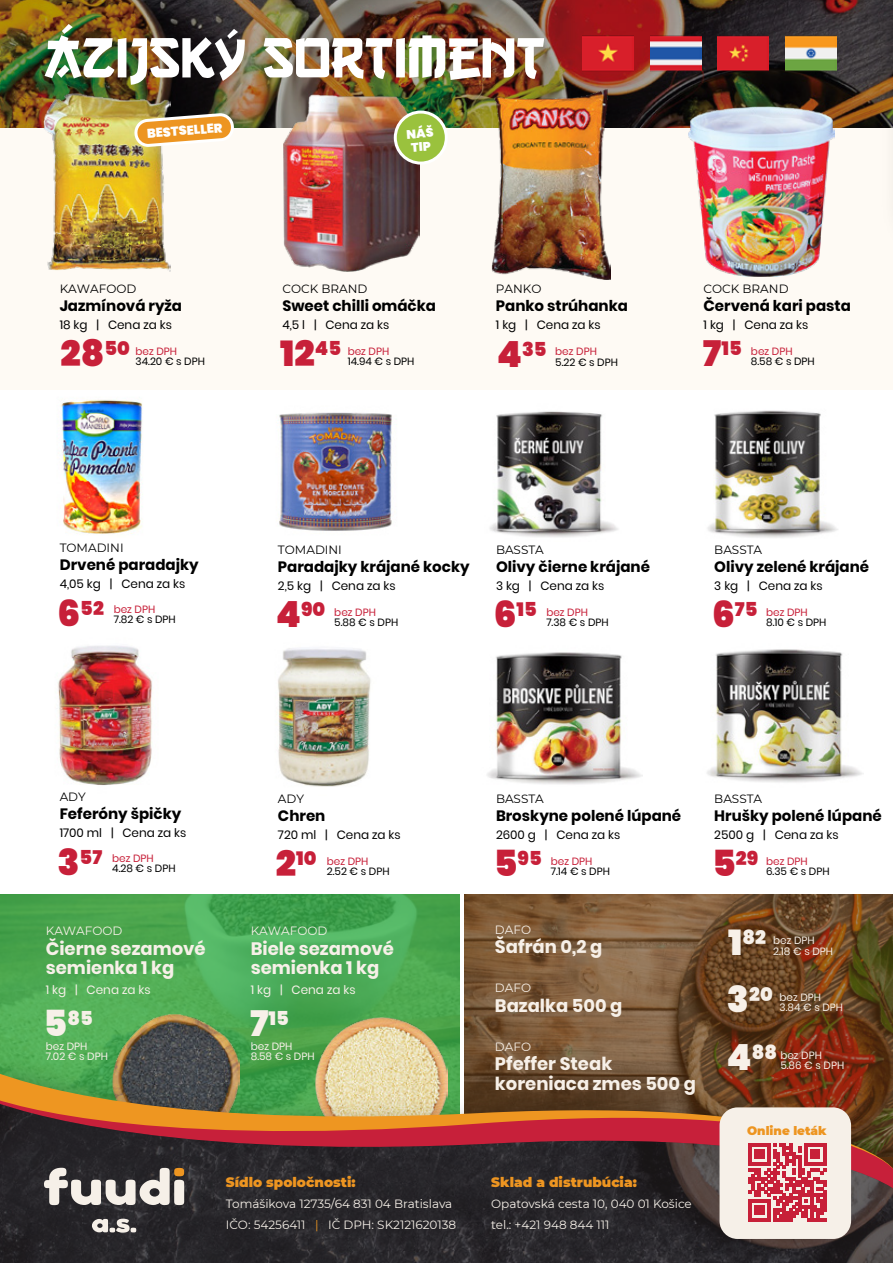
<style>
.page{position:relative;width:893px;height:1263px;background:#fff}
.page>*{position:absolute;margin:0;border:0;box-sizing:border-box;transform-origin:0 0}
.t1{font:59.25px "Gangof Three";color:#fff}
.t2{font:900 36px "Poppins";color:#c72039}
.t3{font:900 36px "Poppins";color:#f7f0e8}
.t4{font:900 19.2px "Poppins";color:#c72039}
.t5{font:900 19.2px "Poppins";color:#f7f0e8}
.t6{font:700 18px/19.5px "Poppins";color:#f7f0e8}
.t7{font:700 15px "Poppins";color:#000}
.t8{font:900 13.5px "Montserrat";color:#ed9521}
.t9{font:900 12.9px "Poppins";color:#fff}
.t10{font:900 12.45px/13.4px "Poppins";color:#fff;text-align:center}
.t11{font:12px "Poppins";color:#000}
.t12{font:12px/21px "Montserrat";color:#f6f0e8}
.t13{font:12px "Montserrat";color:#000}
.t14{font:12px "Montserrat";color:#f7f0e8}
.t15{font:12px "Poppins";color:#f7f0e8}
.t16{font:900 12px "Montserrat";color:#ed9521}
.t17{font:10.5px "Poppins";color:#000}
.t18{font:10.5px/10.5px "Poppins";color:#f7f0e8}
.t19{font:10.5px "Poppins";color:#c72039}
.s1{font-size:36px}
.s2{color:#ed9521}
</style>
<div class="page">
<img style="left:707px;top:649px;width:156px;height:134px">
<img style="left:487px;top:652px;width:156px;height:133px">
<img style="left:278px;top:648px;width:93px;height:139px">
<img style="left:58px;top:645px;width:94px;height:141px">
<img style="left:0;top:894px;width:460px;height:145px">
<img style="left:315px;top:1017px;width:132px;height:22px">
<img style="left:112px;top:1015px;width:128px;height:24px">
<img style="left:467px;top:389px;width:170px;height:148px">
<img style="left:707px;top:410px;width:131px;height:128px">
<img style="left:279px;top:412px;width:113px;height:119px">
<img style="left:22px;top:389px;width:159px;height:145px">
<img style="left:465px;top:894px;width:428px;height:145px">
<img style="left:0;top:1039px;width:893px;height:30px">
<svg style="left:0;top:1069px;width:893px;height:27px;background:#776d44"></svg>
<img style="left:0;top:1099px;width:893px;height:164px">
<svg style="left:44px;top:1168px;width:140px;height:37px;background:#908b88"></svg>
<svg style="left:92px;top:1218px;width:44px;height:15px"></svg>
<div style="left:719px;top:1107px;width:132px;height:132px;background:#f6f0e8;border-radius:18px"></div>
<svg style="left:749px;top:1143px;width:77px;height:78px"></svg>
<div style="left:0;top:128px;width:893px;height:261px;background:#fefaf4"></div>
<img style="left:0;top:0;width:893px;height:128px">
<svg style="left:227px;top:29px;width:11px;height:10px"></svg>
<img style="left:583px;top:28px;width:51px;height:51px">
<img style="left:650px;top:28px;width:51px;height:51px">
<img style="left:718px;top:28px;width:51px;height:51px">
<img style="left:785px;top:28px;width:51px;height:51px">
<img style="left:43px;top:92px;width:128px;height:180px">
<img style="left:491px;top:89px;width:120px;height:190px">
<img style="left:688px;top:106px;width:147px;height:170px">
<img style="left:283px;top:95px;width:136px;height:176px">
<div style="left:395px;top:112px;width:51px;height:51px;background:#9ac23d;border-radius:50%"></div>
<div style="left:394px;top:111px;width:54px;height:54px;border:3px solid #fff;border-radius:50%"></div>
<svg style="left:134px;top:113px;width:100px;height:34px"></svg>
<h1 class="t1" style="left:44px;top:22px;width:503px">ÁZIJSKY SORTIMENT</h1>
<p class="t9" style="left:146px;top:126px;width:77px;rotate:-4deg">BESTSELLER</p>
<p class="t10" style="left:406px;top:128px;width:29px;rotate:-4deg">NÁŠ<br>TIP</p>
<p class="t13" style="left:60px;top:280px;width:78px">KAWAFOOD</p>
<p class="t7" style="left:60px;top:297px;width:124px">Jazmínová ryža</p>
<p class="t11" style="left:60px;top:318px;width:114px">18 kg | Cena za ks</p>
<p class="t19" style="left:136px;top:345px;width:43px">bez DPH</p>
<h2 class="t2" style="left:61px;top:332px;width:46px">28</h2>
<p class="t4" style="left:105px;top:337px;width:27px">50</p>
<p class="t17" style="left:136px;top:355px;width:71px">34.20 € s DPH</p>
<p class="t13" style="left:282px;top:280px;width:86px">COCK BRAND</p>
<p class="t7" style="left:282px;top:297px;width:155px">Sweet chilli omáčka</p>
<p class="t11" style="left:282px;top:318px;width:109px">4,5 l | Cena za ks</p>
<p class="t19" style="left:348px;top:345px;width:43px">bez DPH</p>
<h2 class="t2" style="left:280px;top:332px;width:36px">12</h2>
<p class="t4" style="left:315px;top:337px;width:28px">45</p>
<p class="t17" style="left:348px;top:355px;width:68px">14.94 € s DPH</p>
<p class="t13" style="left:496px;top:281px;width:47px">PANKO</p>
<p class="t7" style="left:496px;top:297px;width:134px">Panko strúhanka</p>
<p class="t11" style="left:496px;top:318px;width:106px">1 kg | Cena za ks</p>
<p class="t19" style="left:555px;top:346px;width:43px">bez DPH</p>
<h2 class="t2" style="left:497px;top:333px;width:27px">4</h2>
<p class="t4" style="left:522px;top:338px;width:26px">35</p>
<p class="t17" style="left:555px;top:356px;width:64px">5.22 € s DPH</p>
<p class="t13" style="left:704px;top:280px;width:86px">COCK BRAND</p>
<p class="t7" style="left:704px;top:297px;width:149px">Červená kari pasta</p>
<p class="t11" style="left:704px;top:318px;width:106px">1 kg | Cena za ks</p>
<p class="t19" style="left:751px;top:345px;width:43px">bez DPH</p>
<h2 class="t2" style="left:703px;top:332px;width:20px">7</h2>
<p class="t4" style="left:721px;top:337px;width:22px">15</p>
<p class="t17" style="left:751px;top:355px;width:65px">8.58 € s DPH</p>
<p class="t13" style="left:60px;top:540px;width:65px">TOMADINI</p>
<p class="t7" style="left:60px;top:556px;width:141px">Drvené paradajky</p>
<p class="t11" style="left:60px;top:577px;width:127px">4,05 kg | Cena za ks</p>
<p class="t4" style="left:58px;top:597px;width:48px"><span class="s1">6</span>52</p>
<p class="t19" style="left:114px;top:603px;width:43px">bez DPH</p>
<p class="t17" style="left:114px;top:614px;width:64px">7.82 € s DPH</p>
<p class="t13" style="left:278px;top:541px;width:65px">TOMADINI</p>
<p class="t7" style="left:278px;top:558px;width:193px">Paradajky krájané kocky</p>
<p class="t11" style="left:278px;top:579px;width:119px">2,5 kg | Cena za ks</p>
<p class="t19" style="left:334px;top:606px;width:43px">bez DPH</p>
<p class="t17" style="left:334px;top:617px;width:65px">5.88 € s DPH</p>
<p class="t4" style="left:276px;top:598px;width:51px"><span class="s1">4</span>90</p>
<p class="t13" style="left:496px;top:541px;width:49px">BASSTA</p>
<p class="t7" style="left:496px;top:558px;width:156px">Olivy čierne krájané</p>
<p class="t11" style="left:496px;top:579px;width:110px">3 kg | Cena za ks</p>
<p class="t19" style="left:546px;top:606px;width:43px">bez DPH</p>
<h2 class="t2" style="left:494px;top:594px;width:24px">6</h2>
<p class="t4" style="left:517px;top:598px;width:22px">15</p>
<p class="t17" style="left:546px;top:617px;width:64px">7.38 € s DPH</p>
<p class="t13" style="left:714px;top:541px;width:49px">BASSTA</p>
<p class="t7" style="left:714px;top:558px;width:156px">Olivy zelené krájané</p>
<p class="t11" style="left:714px;top:579px;width:110px">3 kg | Cena za ks</p>
<p class="t19" style="left:766px;top:606px;width:43px">bez DPH</p>
<h2 class="t2" style="left:712px;top:594px;width:24px">6</h2>
<p class="t4" style="left:735px;top:598px;width:24px">75</p>
<p class="t17" style="left:766px;top:617px;width:62px">8.10 € s DPH</p>
<p class="t13" style="left:60px;top:789px;width:28px">ADY</p>
<p class="t7" style="left:60px;top:805px;width:123px">Feferóny špičky</p>
<p class="t11" style="left:60px;top:826px;width:128px">1700 ml | Cena za ks</p>
<p class="t4" style="left:58px;top:846px;width:46px"><span class="s1">3</span>57</p>
<p class="t19" style="left:112px;top:852px;width:43px">bez DPH</p>
<p class="t17" style="left:112px;top:863px;width:65px">4.28 € s DPH</p>
<p class="t13" style="left:278px;top:790px;width:28px">ADY</p>
<p class="t7" style="left:278px;top:807px;width:49px">Chren</p>
<p class="t11" style="left:278px;top:828px;width:124px">720 ml | Cena za ks</p>
<p class="t19" style="left:327px;top:855px;width:43px">bez DPH</p>
<p class="t17" style="left:327px;top:866px;width:64px">2.52 € s DPH</p>
<p class="t4" style="left:276px;top:847px;width:42px"><span class="s1">2</span>10</p>
<p class="t13" style="left:496px;top:790px;width:49px">BASSTA</p>
<p class="t7" style="left:496px;top:807px;width:187px">Broskyne polené lúpané</p>
<p class="t11" style="left:496px;top:828px;width:126px">2600 g | Cena za ks</p>
<p class="t19" style="left:551px;top:855px;width:43px">bez DPH</p>
<h2 class="t2" style="left:494px;top:843px;width:25px">5</h2>
<p class="t4" style="left:518px;top:847px;width:26px">95</p>
<p class="t17" style="left:551px;top:866px;width:61px">7.14 € s DPH</p>
<p class="t13" style="left:714px;top:790px;width:49px">BASSTA</p>
<p class="t7" style="left:714px;top:807px;width:169px">Hrušky polené lúpané</p>
<p class="t11" style="left:714px;top:828px;width:126px">2500 g | Cena za ks</p>
<p class="t19" style="left:766px;top:855px;width:43px">bez DPH</p>
<h2 class="t2" style="left:712px;top:843px;width:25px">5</h2>
<p class="t4" style="left:736px;top:847px;width:24px">29</p>
<p class="t17" style="left:766px;top:866px;width:65px">6.35 € s DPH</p>
<p class="t14" style="left:46px;top:923px;width:78px">KAWAFOOD</p>
<p class="t6" style="left:46px;top:939px;width:161px">Čierne sezamové semienka 1 kg</p>
<p class="t15" style="left:46px;top:982px;width:106px">1 kg | Cena za ks</p>
<p class="t14" style="left:251px;top:923px;width:78px">KAWAFOOD</p>
<p class="t6" style="left:251px;top:939px;width:145px">Biele sezamové semienka 1 kg</p>
<p class="t15" style="left:251px;top:982px;width:106px">1 kg | Cena za ks</p>
<p class="t5" style="left:44px;top:1007px;width:51px"><span class="s1">5</span>85</p>
<p class="t5" style="left:250px;top:1007px;width:40px"><span class="s1">7</span>15</p>
<p class="t18" style="left:46px;top:1041px;width:64px">bez DPH<br>7.02 € s DPH</p>
<p class="t18" style="left:251px;top:1041px;width:65px">bez DPH<br>8.58 € s DPH</p>
<p class="t14" style="left:495px;top:921px;width:38px">DAFO</p>
<p class="t6" style="left:495px;top:937px;width:109px">Šafrán 0,2 g</p>
<p class="t14" style="left:495px;top:980px;width:38px">DAFO</p>
<p class="t6" style="left:495px;top:996px;width:129px">Bazalka 500 g</p>
<p class="t14" style="left:495px;top:1038px;width:38px">DAFO</p>
<p class="t6" style="left:495px;top:1054px;width:202px">Pfeffer Steak koreniaca zmes 500 g</p>
<p class="t5" style="left:742px;top:926px;width:25px">82</p>
<h2 class="t3" style="left:728px;top:922px;width:16px">1</h2>
<p class="t18" style="left:773px;top:935px;width:43px">bez DPH</p>
<p class="t18" style="left:773px;top:946px;width:61px">2.18 € s DPH</p>
<h2 class="t3" style="left:727px;top:978px;width:24px">3</h2>
<p class="t5" style="left:749px;top:983px;width:25px">20</p>
<p class="t18" style="left:779px;top:992px;width:43px">bez DPH</p>
<p class="t18" style="left:779px;top:1002px;width:65px">3.84 € s DPH</p>
<h2 class="t3" style="left:726px;top:1037px;width:27px">4</h2>
<p class="t5" style="left:752px;top:1041px;width:27px">88</p>
<p class="t18" style="left:780px;top:1050px;width:43px">bez DPH</p>
<p class="t18" style="left:780px;top:1060px;width:65px">5.86 € s DPH</p>
<p class="t16" style="left:747px;top:1121px;width:81px">Online leták</p>
<p class="t8" style="left:226px;top:1172px;width:131px">Sídlo spoločnosti:</p>
<p class="t12" style="left:226px;top:1192px;width:232px">Tomášikova 12735/64 831 04 Bratislava<br>IČO: 54256411 <span class="s2">|</span> IČ DPH: SK2121620138</p>
<p class="t8" style="left:491px;top:1172px;width:147px">Sklad a distrubúcia:</p>
<p class="t12" style="left:491px;top:1192px;width:202px">Opatovská cesta 10, 040 01 Košice tel.: +421 948 844 111</p>
</div>
